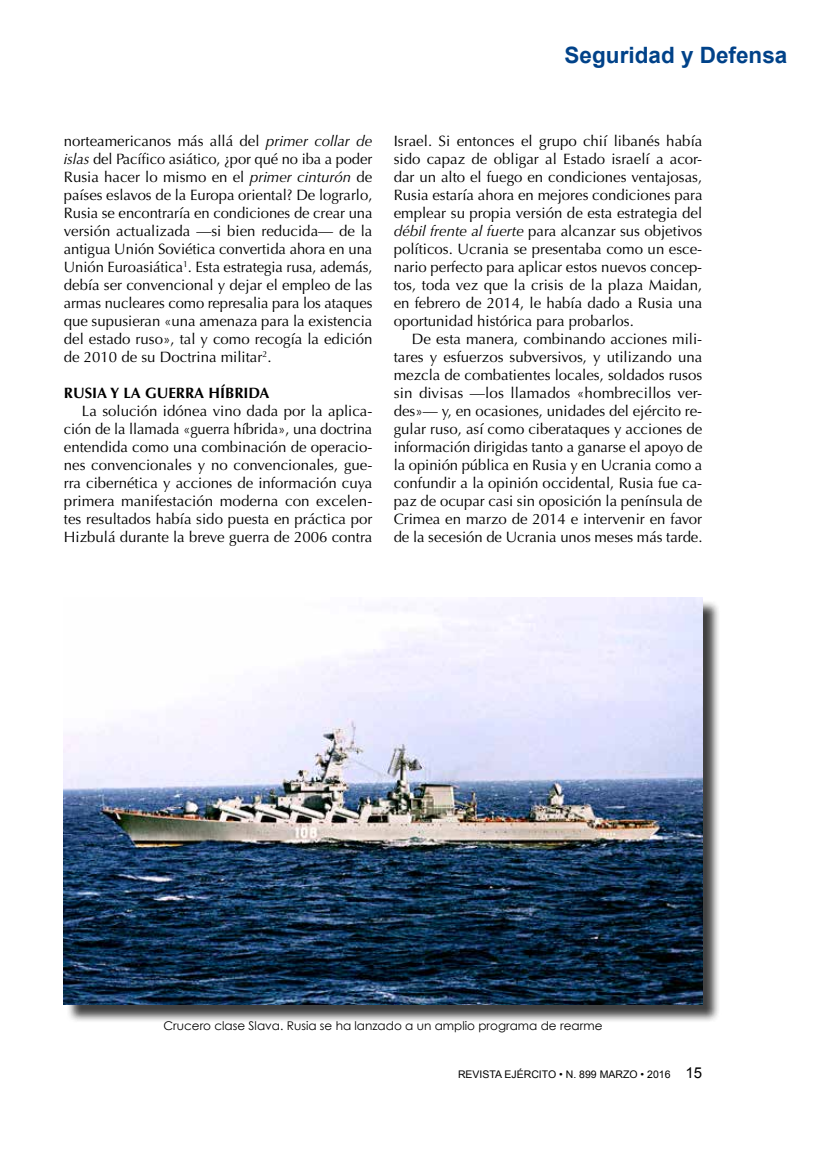
<style>
.page{position:relative;width:830px;height:1149px;background:#fff}
.page>*{position:absolute;margin:0;border:0;box-sizing:border-box;transform-origin:0 0}
.t1{font:700 22.5px "Arial";color:#004289}
.t2{font:15px/18px "Optima LT Std";color:#000;text-align:justify}
.t3{font:700 15px "Optima LT Std";color:#000}
.t4{font:12px "Century Gothic";color:#000}
.t5{font:10.5px "Arial";color:#000}
.s1{font-style:italic}
.s2{font-size:15px}
</style>
<div class="page">
<div style="left:66px;top:600px;width:654px;height:422px;background:#000;opacity:.75"></div>
<img style="left:64px;top:597px;width:638px;height:406px">
<h1 class="t1" style="left:564px;top:40px;width:224px">Seguridad y Defensa</h1>
<p class="t2" style="left:64px;top:132px;width:310px">norteamericanos más allá del <span class="s1">primer collar de islas</span> del Pacífico asiático, ¿por qué no iba a poder Rusia hacer lo mismo en el <span class="s1">primer cinturón</span> de países eslavos de la Europa oriental? De lograrlo, Rusia se encontraría en condiciones de crear una versión actualizada —si bien reducida— de la antigua Unión Soviética convertida ahora en una Unión Euroasiática<sup>1</sup>. Esta estrategia rusa, además, debía ser convencional y dejar el empleo de las armas nucleares como represalia para los ataques que supusieran «una amenaza para la existencia del estado ruso», tal y como recogía la edición de 2010 de su Doctrina militar<sup>2</sup>.</p>
<p class="t3" style="left:64px;top:384px;width:207px">RUSIA Y LA GUERRA HÍBRIDA</p>
<p class="t2" style="left:64px;top:402px;width:310px;text-indent:18px">La solución idónea vino dada por la aplica&shy;ción de la llamada «guerra híbrida», una doctrina entendida como una combinación de operacio&shy;nes convencionales y no convencionales, gue&shy;rra cibernética y acciones de información cuya primera manifestación moderna con excelen&shy;tes resultados había sido puesta en práctica por Hizbulá durante la breve guerra de 2006 contra</p>
<p class="t2" style="left:393px;top:132px;width:310px">Israel. Si entonces el grupo chií libanés había sido capaz de obligar al Estado israelí a acor&shy;dar un alto el fuego en condiciones ventajosas, Rusia estaría ahora en mejores condiciones para emplear su propia versión de esta estrategia del <span class="s1">débil frente al fuerte</span> para alcanzar sus objetivos políticos. Ucrania se presentaba como un esce&shy;nario perfecto para aplicar estos nuevos concep&shy;tos, toda vez que la crisis de la plaza Maidan, en febrero de 2014, le había dado a Rusia una oportunidad histórica para probarlos.</p>
<p class="t2" style="left:393px;top:330px;width:310px;text-indent:18px">De esta manera, combinando acciones mili&shy;tares y esfuerzos subversivos, y utilizando una mezcla de combatientes locales, soldados rusos sin divisas —los llamados «hombrecillos ver&shy;des»— y, en ocasiones, unidades del ejército re&shy;gular ruso, así como ciberataques y acciones de información dirigidas tanto a ganarse el apoyo de la opinión pública en Rusia y en Ucrania como a confundir a la opinión occidental, Rusia fue ca&shy;paz de ocupar casi sin oposición la península de Crimea en marzo de 2014 e intervenir en favor de la secesión de Ucrania unos meses más tarde.</p>
<p class="t4" style="left:163px;top:1017px;width:440px">Crucero clase Slava. Rusia se ha lanzado a un amplio programa de rearme</p>
<p class="t5" style="left:458px;top:1066px;width:246px">REVISTA EJÉRCITO • N. 899 MARZO • 2016 <span class="s2">15</span></p>
</div>
